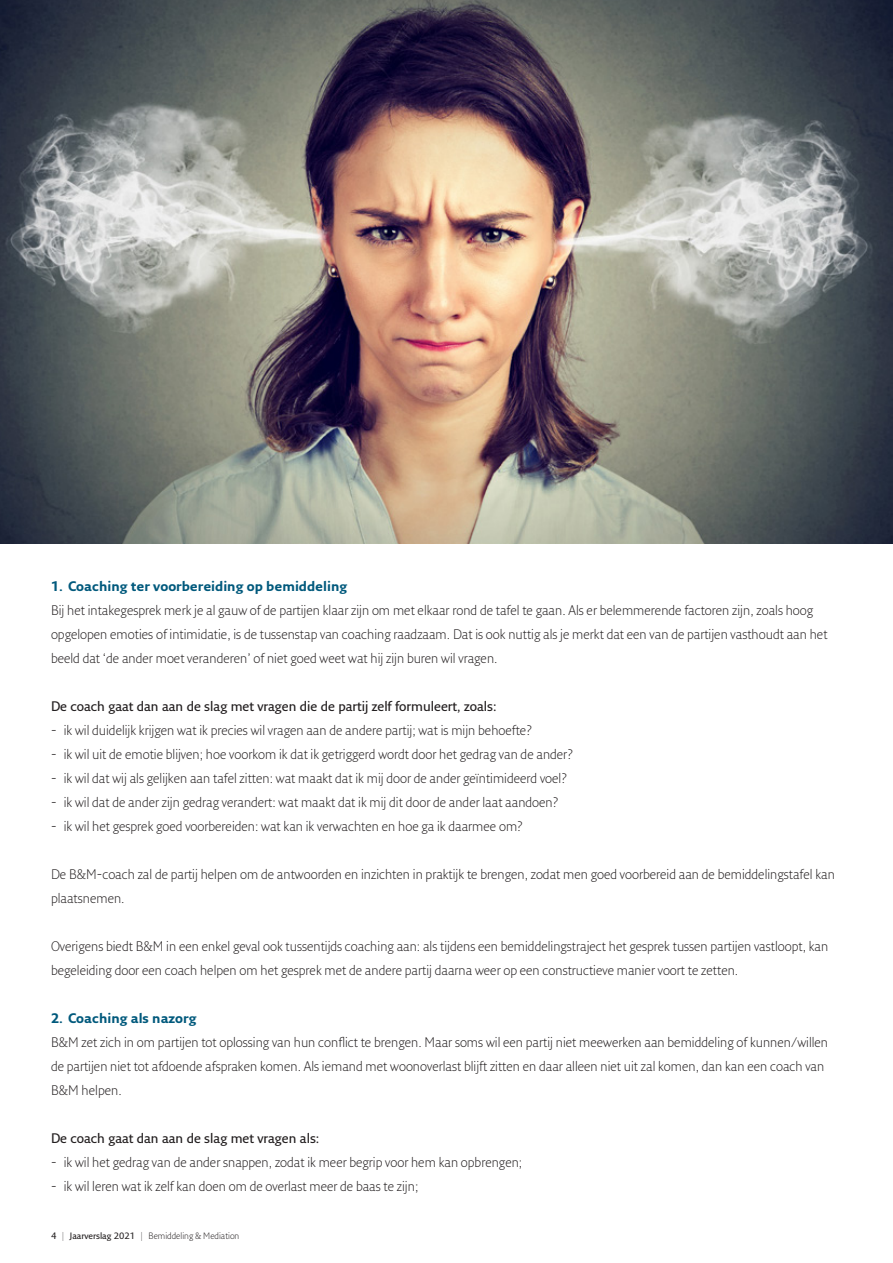
<style>
.page{position:relative;width:893px;height:1263px;background:#fff}
.page>*{position:absolute;margin:0;border:0;box-sizing:border-box;transform-origin:0 0}
.t1{font:300 13.5px/24px "Fresco Sans Std";color:#231f20}
.t2{font:600 13.5px "Fresco Sans Std";color:#231f20}
.t3{font:700 13.5px "Fresco Sans Std";color:#00597c}
.t4{font:300 9px "Fresco Sans Std";color:#231f20}
.s1{font-weight:600}
</style>
<div class="page">
<img style="left:0;top:0;width:893px;height:543px">
<p class="t3" style="left:51px;top:578px;width:298px">1. Coaching ter voorbereiding op bemiddeling</p>
<p class="t1" style="left:51px;top:598px;width:778px">Bij het intakegesprek merk je al gauw of de partijen klaar zijn om met elkaar rond de tafel te gaan. Als er belemmerende factoren zijn, zoals hoog opgelopen emoties of intimidatie, is de tussenstap van coaching raadzaam. Dat is ook nuttig als je merkt dat een van de partijen vasthoudt aan het beeld dat ‘de ander moet veranderen’ of niet goed weet wat hij zijn buren wil vragen.</p>
<p class="t2" style="left:51px;top:698px;width:447px">De coach gaat dan aan de slag met vragen die de partij zelf formuleert, zoals:</p>
<p class="t1" style="left:51px;top:718px;width:482px">- ik wil duidelijk krijgen wat ik precies wil vragen aan de andere partij; wat is mijn behoefte?</p>
<p class="t1" style="left:51px;top:742px;width:523px">- ik wil uit de emotie blijven; hoe voorkom ik dat ik getriggerd wordt door het gedrag van de ander?</p>
<p class="t1" style="left:51px;top:766px;width:517px">- ik wil dat wij als gelijken aan tafel zitten: wat maakt dat ik mij door de ander geïntimideerd voel?</p>
<p class="t1" style="left:51px;top:790px;width:509px">- ik wil dat de ander zijn gedrag verandert: wat maakt dat ik mij dit door de ander laat aandoen?</p>
<p class="t1" style="left:51px;top:814px;width:473px">- ik wil het gesprek goed voorbereiden: wat kan ik verwachten en hoe ga ik daarmee om?</p>
<p class="t1" style="left:51px;top:862px;width:785px">De B&amp;M-coach zal de partij helpen om de antwoorden en inzichten in praktijk te brengen, zodat men goed voorbereid aan de bemiddelingstafel kan plaatsnemen.</p>
<p class="t1" style="left:51px;top:934px;width:779px">Overigens biedt B&amp;M in een enkel geval ook tussentijds coaching aan: als tijdens een bemiddelingstraject het gesprek tussen partijen vastloopt, kan begeleiding door een coach helpen om het gesprek met de andere partij daarna weer op een constructieve manier voort te zetten.</p>
<p class="t3" style="left:51px;top:1010px;width:147px">2. Coaching als nazorg</p>
<p class="t1" style="left:51px;top:1030px;width:779px">B&amp;M zet zich in om partijen tot oplossing van hun conflict te brengen. Maar soms wil een partij niet meewerken aan bemiddeling of kunnen/willen de partijen niet tot afdoende afspraken komen. Als iemand met woonoverlast blijft zitten en daar alleen niet uit zal komen, dan kan een coach van<br>B&amp;M helpen.</p>
<p class="t2" style="left:51px;top:1130px;width:270px">De coach gaat dan aan de slag met vragen als:</p>
<p class="t1" style="left:51px;top:1150px;width:473px">- ik wil het gedrag van de ander snappen, zodat ik meer begrip voor hem kan opbrengen;</p>
<p class="t1" style="left:51px;top:1174px;width:369px">- ik wil leren wat ik zelf kan doen om de overlast meer de baas te zijn;</p>
<p class="t4" style="left:51px;top:1230px;width:190px"><span class="s1">4</span> | <span class="s1">Jaarverslag 2021</span> | Bemiddeling &amp; Mediation</p>
</div>
